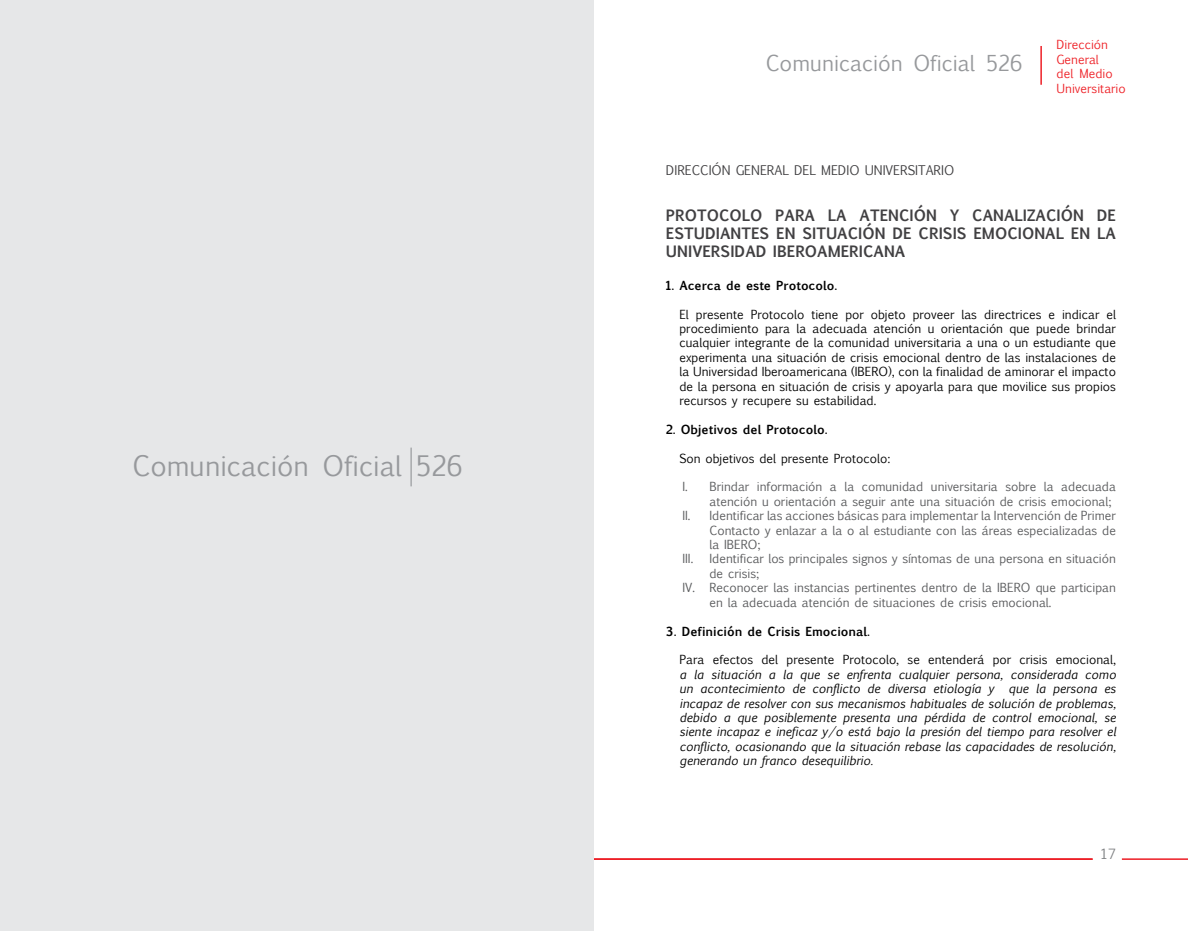
<style>
.page{position:relative;width:1188px;height:931px;background:#fff}
.page>*{position:absolute;margin:0;border:0;box-sizing:border-box;transform-origin:0 0}
.t1{font:27px "Euphemia UCAS";color:#97999c}
.t2{font:21px "Euphemia UCAS";color:#97999c}
.t3{font:700 15px/18px "Euphemia UCAS";color:#414042;text-align:justify}
.t4{font:13.5px "Euphemia UCAS";color:#808284}
.t5{font:12.75px "Euphemia UCAS";color:#414042}
.t6{font:12px/14.4px "Euphemia UCAS";color:#000;text-align:justify}
.t7{font:12px "Euphemia UCAS";color:#58595b}
.t8{font:italic 12px/14.4px "Euphemia UCAS";color:#000;text-align:justify}
.t9{font:700 12px "Euphemia UCAS";color:#000}
.t10{font:12px/14.4px "Euphemia UCAS";color:#ee2127}
</style>
<div class="page">
<hr style="left:1040px;top:46px;width:2px;height:39px;background:#ee2127">
<hr style="left:1122px;top:858px;width:66px;height:2px;background:#ed1d24">
<hr style="left:98px;top:858px;width:995px;height:2px;background:#ed1d24">
<div style="left:0;top:0;width:594px;height:931px;background:#e6e7e8"></div>
<hr style="left:410px;top:447px;width:2px;height:39px;background:#a7a9ac">
<h1 class="t1" style="left:133px;top:453px;width:332px">Comunicación Oficial 526</h1>
<h2 class="t2" style="left:766px;top:54px;width:258px">Comunicación Oficial 526</h2>
<p class="t10" style="left:1057px;top:39px;width:71px">Dirección<br>General<br>del Medio<br>Universitario</p>
<p class="t5" style="left:666px;top:164px;width:290px">DIRECCIÓN GENERAL DEL MEDIO UNIVERSITARIO</p>
<p class="t3" style="left:666px;top:208px;width:451px">PROTOCOLO PARA LA ATENCIÓN Y CANALIZACIÓN DE ESTUDIANTES EN SITUACIÓN DE CRISIS EMOCIONAL EN LA UNIVERSIDAD IBEROAMERICANA</p>
<p class="t9" style="left:666px;top:279px;width:173px">1. Acerca de este Protocolo.</p>
<p class="t6" style="left:679px;top:308px;width:438px">El presente Protocolo tiene por objeto proveer las directrices e indicar el procedimiento para la adecuada atención u orientación que puede brindar cualquier integrante de la comunidad universitaria a una o un estudiante que experimenta una situación de crisis emocional dentro de las instalaciones de la Universidad Iberoamericana (IBERO), con la finalidad de aminorar el impacto de la persona en situación de crisis y apoyarla para que movilice sus propios recursos y recupere su estabilidad.</p>
<p class="t9" style="left:666px;top:423px;width:163px">2. Objetivos del Protocolo.</p>
<p class="t6" style="left:679px;top:452px;width:212px">Son objetivos del presente Protocolo:</p>
<p class="t7" style="left:682px;top:481px;width:435px">I. Brindar información a la comunidad universitaria sobre la adecuada</p>
<p class="t7" style="left:709px;top:496px;width:403px">atención u orientación a seguir ante una situación de crisis emocional;</p>
<p class="t7" style="left:682px;top:510px;width:435px">II. Identificar las acciones básicas para implementar la Intervención de Primer</p>
<p class="t7" style="left:709px;top:524px;width:408px">Contacto y enlazar a la o al estudiante con las áreas especializadas de</p>
<p class="t7" style="left:709px;top:539px;width:52px">la IBERO;</p>
<p class="t7" style="left:682px;top:553px;width:12px">III.</p>
<p class="t7" style="left:709px;top:553px;width:408px">Identificar los principales signos y síntomas de una persona en situación</p>
<p class="t7" style="left:709px;top:568px;width:51px">de crisis;</p>
<p class="t7" style="left:682px;top:582px;width:435px">IV. Reconocer las instancias pertinentes dentro de la IBERO que participan</p>
<p class="t7" style="left:709px;top:596px;width:343px">en la adecuada atención de situaciones de crisis emocional.</p>
<p class="t9" style="left:666px;top:625px;width:205px">3. Definición de Crisis Emocional.</p>
<p class="t6" style="left:679px;top:653px;width:438px">Para efectos del presente Protocolo, se entenderá por crisis emocional,</p>
<p class="t8" style="left:679px;top:668px;width:438px">a la situación a la que se enfrenta cualquier persona, considerada como un acontecimiento de conflicto de diversa etiología y que la persona es incapaz de resolver con sus mecanismos habituales de solución de problemas, debido a que posiblemente presenta una pérdida de control emocional, se siente incapaz e ineficaz y/o está bajo la presión del tiempo para resolver el conflicto, ocasionando que la situación rebase las capacidades de resolución, generando un franco desequilibrio.</p>
<p class="t4" style="left:1100px;top:848px;width:17px">17</p>
</div>
